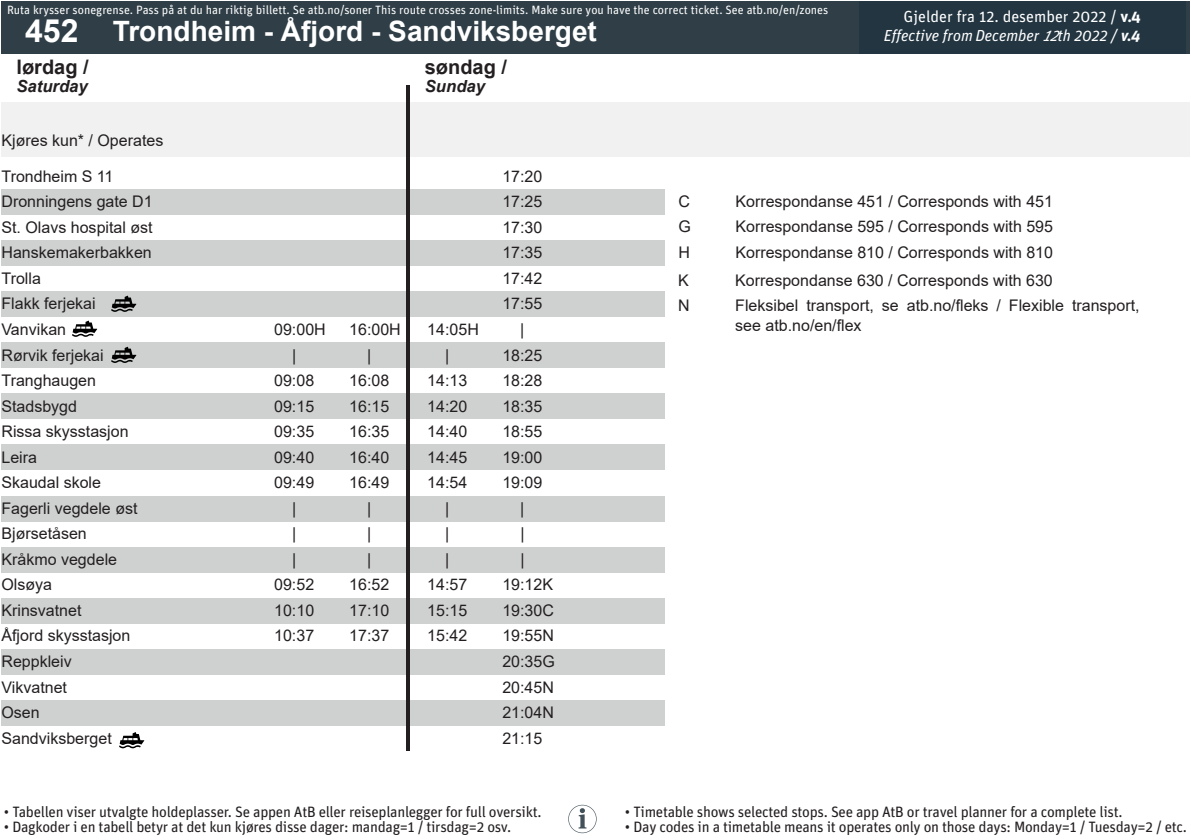
<style>
.page{position:relative;width:1191px;height:840px;background:#fff}
.page>*{position:absolute;margin:0;border:0;box-sizing:border-box;transform-origin:0 0}
.t1{font:700 28px "Arial";color:#fff}
.t2{font:700 20px "Arial";color:#231f20}
.t3{font:italic 700 16.6px "Arial";color:#231f20}
.t4{font:16px/25.6px "Arial";color:#231f20}
.t5{font:italic 16px/19.2px "Unit Pro";color:#fff;text-align:right}
.t6{font:15px "Unit Pro";letter-spacing:-.02em;color:#231f20}
.t7{font:12px "Unit Pro";color:#fff}
.s1{font-style:normal}
.s2{font-weight:700;font-style:normal}
.s3{font-weight:700}
.s4{font-size:32px}
</style>
<div class="page">
<div style="left:2px;top:102px;width:255px;height:54px;background:#f0f1f0"></div>
<div style="left:257px;top:102px;width:75px;height:54px;background:#f0f1f0"></div>
<div style="left:332px;top:102px;width:75px;height:54px;background:#f0f1f0"></div>
<div style="left:410px;top:102px;width:75px;height:54px;background:#f0f1f0"></div>
<div style="left:485px;top:102px;width:75px;height:54px;background:#f0f1f0"></div>
<div style="left:560px;top:102px;width:75px;height:54px;background:#f0f1f0"></div>
<div style="left:635px;top:102px;width:75px;height:54px;background:#f0f1f0"></div>
<div style="left:710px;top:102px;width:75px;height:54px;background:#f0f1f0"></div>
<div style="left:785px;top:102px;width:75px;height:54px;background:#f0f1f0"></div>
<div style="left:860px;top:102px;width:75px;height:54px;background:#f0f1f0"></div>
<div style="left:936px;top:102px;width:253px;height:54px;background:#f0f1f0"></div>
<div style="left:2px;top:2px;width:100px;height:52px;background:#303f47"></div>
<div style="left:102px;top:2px;width:1087px;height:52px;background:#303f47"></div>
<div style="left:2px;top:189px;width:405px;height:26px;background:#cfd1d0"></div>
<div style="left:2px;top:240px;width:405px;height:26px;background:#cfd1d0"></div>
<div style="left:2px;top:291px;width:405px;height:26px;background:#cfd1d0"></div>
<div style="left:2px;top:342px;width:405px;height:26px;background:#cfd1d0"></div>
<div style="left:2px;top:393px;width:405px;height:26px;background:#cfd1d0"></div>
<div style="left:2px;top:444px;width:405px;height:26px;background:#cfd1d0"></div>
<div style="left:2px;top:495px;width:405px;height:26px;background:#cfd1d0"></div>
<div style="left:2px;top:546px;width:405px;height:26px;background:#cfd1d0"></div>
<div style="left:2px;top:597px;width:405px;height:26px;background:#cfd1d0"></div>
<div style="left:2px;top:648px;width:405px;height:26px;background:#cfd1d0"></div>
<div style="left:2px;top:699px;width:405px;height:26px;background:#cfd1d0"></div>
<div style="left:409px;top:189px;width:256px;height:26px;background:#cfd1d0"></div>
<div style="left:409px;top:240px;width:256px;height:26px;background:#cfd1d0"></div>
<div style="left:409px;top:291px;width:256px;height:26px;background:#cfd1d0"></div>
<div style="left:409px;top:342px;width:256px;height:26px;background:#cfd1d0"></div>
<div style="left:409px;top:393px;width:256px;height:26px;background:#cfd1d0"></div>
<div style="left:409px;top:444px;width:256px;height:26px;background:#cfd1d0"></div>
<div style="left:409px;top:495px;width:256px;height:26px;background:#cfd1d0"></div>
<div style="left:409px;top:546px;width:256px;height:26px;background:#cfd1d0"></div>
<div style="left:409px;top:597px;width:256px;height:26px;background:#cfd1d0"></div>
<div style="left:409px;top:648px;width:256px;height:26px;background:#cfd1d0"></div>
<div style="left:409px;top:699px;width:256px;height:26px;background:#cfd1d0"></div>
<hr style="left:407px;top:85px;width:3px;height:665px;background:#231f20">
<svg style="left:111px;top:346px;width:25px;height:17px"></svg>
<svg style="left:111px;top:295px;width:25px;height:17px"></svg>
<svg style="left:72px;top:320px;width:25px;height:16px"></svg>
<svg style="left:119px;top:732px;width:25px;height:16px"></svg>
<div style="left:859px;top:2px;width:326px;height:52px;background:#223541"></div>
<svg style="left:568px;top:804px;width:28px;height:28px"></svg>
<p class="t7" style="left:7px;top:1px;width:823px">Ruta krysser sonegrense. Pass på at du har riktig billett. Se atb.no/soner This route crosses zone-limits. Make sure you have the correct ticket. See atb.no/en/zones</p>
<p class="t5" style="left:884px;top:6px;width:258px"><span class="s1">Gjelder fra 12. desember 2022 /</span> <span class="s2">v.4<br></span>Effective from December 12th 2022 / <span class="s3">v.4</span></p>
<h1 class="t1" style="left:25px;top:11px;width:573px"><span class="s4">452</span> Trondheim - Åfjord - Sandviksberget</h1>
<p class="t2" style="left:17px;top:52px;width:74px">lørdag /</p>
<p class="t3" style="left:17px;top:75px;width:73px">Saturday</p>
<p class="t4" style="left:2px;top:127px;width:163px">Kjøres kun* / Operates</p>
<p class="t4" style="left:2px;top:163px;width:153px">Trondheim S 11<br>Dronningens gate D1<br>St. Olavs hospital øst<br>Hanskemakerbakken<br>Trolla<br>Flakk ferjekai<br>Vanvikan</p>
<p class="t4" style="left:274px;top:316px;width:53px">09:00H</p>
<p class="t4" style="left:349px;top:316px;width:53px">16:00H</p>
<p class="t4" style="left:2px;top:342px;width:104px">Rørvik ferjekai</p>
<p class="t4" style="left:292px;top:342px;width:6px">|</p>
<p class="t4" style="left:367px;top:342px;width:6px">|</p>
<p class="t4" style="left:2px;top:367px;width:96px">Tranghaugen</p>
<p class="t4" style="left:274px;top:367px;width:42px">09:08</p>
<p class="t4" style="left:349px;top:367px;width:42px">16:08</p>
<p class="t4" style="left:2px;top:393px;width:77px">Stadsbygd</p>
<p class="t4" style="left:274px;top:393px;width:42px">09:15</p>
<p class="t4" style="left:349px;top:393px;width:42px">16:15</p>
<p class="t4" style="left:2px;top:418px;width:129px">Rissa skysstasjon</p>
<p class="t4" style="left:274px;top:418px;width:42px">09:35</p>
<p class="t4" style="left:349px;top:418px;width:42px">16:35</p>
<p class="t4" style="left:2px;top:444px;width:37px">Leira</p>
<p class="t4" style="left:274px;top:444px;width:42px">09:40</p>
<p class="t4" style="left:349px;top:444px;width:42px">16:40</p>
<p class="t4" style="left:2px;top:469px;width:101px">Skaudal skole</p>
<p class="t4" style="left:274px;top:469px;width:42px">09:49</p>
<p class="t4" style="left:349px;top:469px;width:42px">16:49</p>
<p class="t4" style="left:2px;top:495px;width:138px">Fagerli vegdele øst</p>
<p class="t4" style="left:292px;top:495px;width:6px">|</p>
<p class="t4" style="left:367px;top:495px;width:6px">|</p>
<p class="t4" style="left:2px;top:520px;width:87px">Bjørsetåsen</p>
<p class="t4" style="left:292px;top:520px;width:6px">|</p>
<p class="t4" style="left:367px;top:520px;width:6px">|</p>
<p class="t4" style="left:2px;top:546px;width:117px">Kråkmo vegdele</p>
<p class="t4" style="left:292px;top:546px;width:6px">|</p>
<p class="t4" style="left:367px;top:546px;width:6px">|</p>
<p class="t4" style="left:2px;top:571px;width:52px">Olsøya</p>
<p class="t4" style="left:274px;top:571px;width:42px">09:52</p>
<p class="t4" style="left:349px;top:571px;width:42px">16:52</p>
<p class="t4" style="left:2px;top:597px;width:82px">Krinsvatnet</p>
<p class="t4" style="left:274px;top:597px;width:42px">10:10</p>
<p class="t4" style="left:349px;top:597px;width:42px">17:10</p>
<p class="t4" style="left:2px;top:622px;width:130px">Åfjord skysstasjon</p>
<p class="t4" style="left:274px;top:622px;width:42px">10:37</p>
<p class="t4" style="left:349px;top:622px;width:42px">17:37</p>
<p class="t4" style="left:2px;top:648px;width:112px">Reppkleiv<br>Vikvatnet<br>Osen<br>Sandviksberget</p>
<p class="t2" style="left:425px;top:52px;width:84px">søndag /</p>
<p class="t3" style="left:425px;top:75px;width:62px">Sunday</p>
<p class="t4" style="left:502px;top:163px;width:42px;text-align:justify">17:20<br>17:25<br>17:30<br>17:35<br>17:42<br>17:55</p>
<p class="t4" style="left:427px;top:316px;width:53px">14:05H</p>
<p class="t4" style="left:520px;top:316px;width:6px">|</p>
<p class="t4" style="left:445px;top:342px;width:6px">|</p>
<p class="t4" style="left:502px;top:342px;width:42px">18:25</p>
<p class="t4" style="left:427px;top:367px;width:42px">14:13</p>
<p class="t4" style="left:502px;top:367px;width:42px">18:28</p>
<p class="t4" style="left:427px;top:393px;width:42px">14:20</p>
<p class="t4" style="left:502px;top:393px;width:42px">18:35</p>
<p class="t4" style="left:427px;top:418px;width:42px">14:40</p>
<p class="t4" style="left:502px;top:418px;width:42px">18:55</p>
<p class="t4" style="left:427px;top:444px;width:42px">14:45</p>
<p class="t4" style="left:502px;top:444px;width:42px">19:00</p>
<p class="t4" style="left:427px;top:469px;width:42px">14:54</p>
<p class="t4" style="left:502px;top:469px;width:42px">19:09</p>
<p class="t4" style="left:445px;top:495px;width:6px">|</p>
<p class="t4" style="left:520px;top:495px;width:6px">|</p>
<p class="t4" style="left:445px;top:520px;width:6px">|</p>
<p class="t4" style="left:520px;top:520px;width:6px">|</p>
<p class="t4" style="left:445px;top:546px;width:6px">|</p>
<p class="t4" style="left:520px;top:546px;width:6px">|</p>
<p class="t4" style="left:427px;top:571px;width:42px">14:57</p>
<p class="t4" style="left:502px;top:571px;width:52px">19:12K</p>
<p class="t4" style="left:427px;top:597px;width:42px">15:15</p>
<p class="t4" style="left:502px;top:597px;width:53px">19:30C</p>
<p class="t4" style="left:427px;top:622px;width:42px">15:42</p>
<p class="t4" style="left:502px;top:622px;width:54px;text-align:justify">19:55N 20:35G 20:45N 21:04N 21:15</p>
<p class="t6" style="left:4px;top:800px;width:539px">• Tabellen viser utvalgte holdeplasser. Se appen AtB eller reiseplanlegger for full oversikt.</p>
<p class="t6" style="left:4px;top:815px;width:509px">• Dagkoder i en tabell betyr at det kun kjøres disse dager: mandag=1 / tirsdag=2 osv.</p>
<p class="t4" style="left:678px;top:188px;width:13px">C</p>
<p class="t4" style="left:735px;top:188px;width:319px">Korrespondanse 451 / Corresponds with 451</p>
<p class="t4" style="left:678px;top:213px;width:14px">G</p>
<p class="t4" style="left:735px;top:213px;width:319px">Korrespondanse 595 / Corresponds with 595</p>
<p class="t4" style="left:678px;top:239px;width:13px">H</p>
<p class="t4" style="left:735px;top:239px;width:319px">Korrespondanse 810 / Corresponds with 810</p>
<p class="t4" style="left:678px;top:267px;width:12px">K</p>
<p class="t4" style="left:735px;top:267px;width:319px">Korrespondanse 630 / Corresponds with 630</p>
<p class="t4" style="left:678px;top:293px;width:13px">N</p>
<p class="t4" style="left:735px;top:296px;width:406px;line-height:19.6px">Fleksibel transport, se atb.no/fleks / Flexible transport, see atb.no/en/flex</p>
<p class="t6" style="left:625px;top:800px;width:499px">• Timetable shows selected stops. See app AtB or travel planner for a complete list.</p>
<p class="t6" style="left:625px;top:815px;width:563px">• Day codes in a timetable means it operates only on those days: Monday=1 / Tuesday=2 / etc.</p>
</div>
